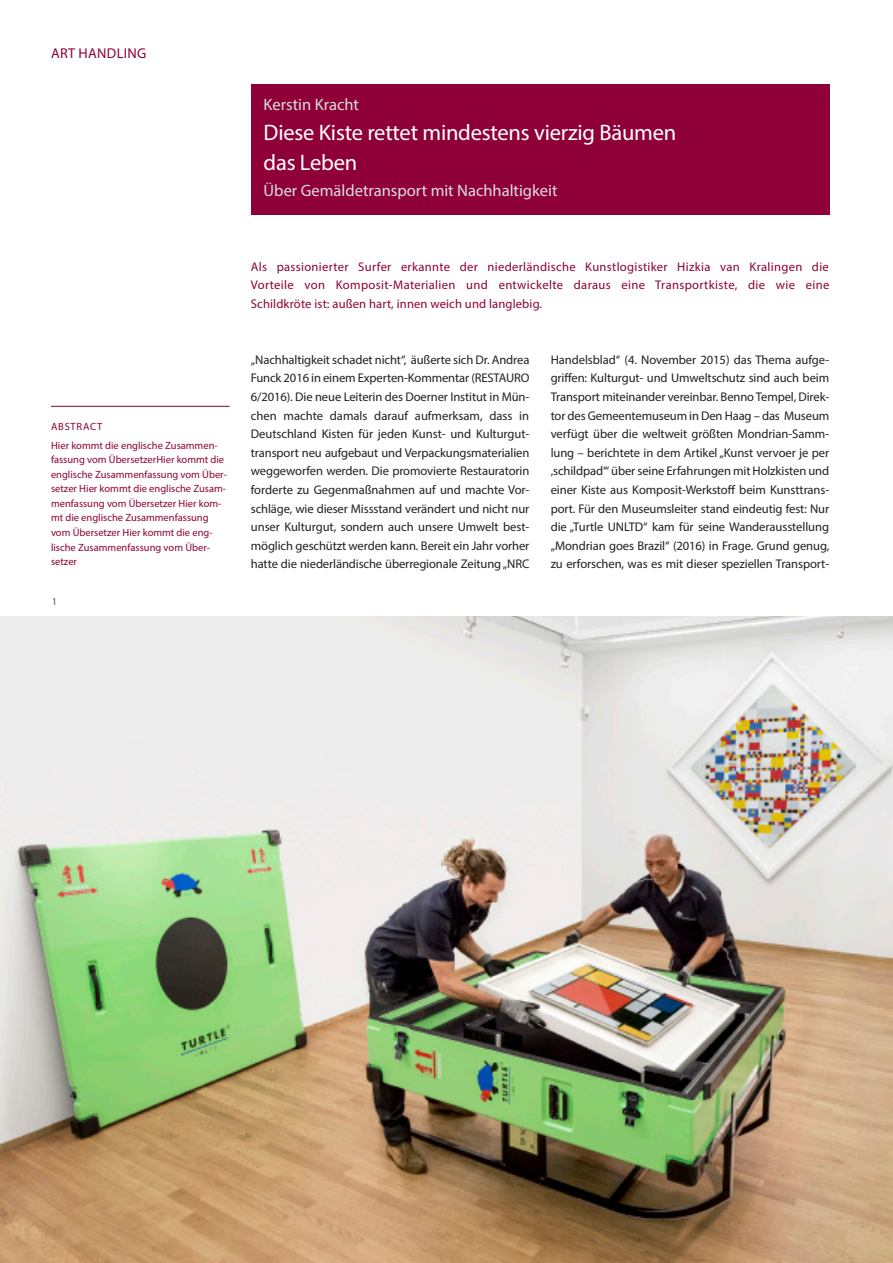
<style>
.page{position:relative;width:893px;height:1263px;background:#fff}
.page>*{position:absolute;margin:0;border:0;box-sizing:border-box;transform-origin:0 0}
.HTK_Titel_Hea{font:22.5px/30px "Myriad Pro";letter-spacing:-.01em;color:#fff}
.HTK_Titel_Sub{font:16.5px "Myriad Pro";color:#dcdddf}
.RubBal_li{font:14.25px "Myriad Pro";letter-spacing:.02em;color:#8f0038}
.HT_SP_Copy-0{font:12.6px/18.6px "Myriad Pro";letter-spacing:-.01em;color:#231f20;text-align:justify}
.HT_Sub_rot{font:12.6px/18.6px "Myriad Pro";letter-spacing:.01em;color:#8f0038;text-align:justify}
.Abstract_Head{font:10.5px/14.5px "Myriad Pro";color:#8f0038}
.BU_ohne_Raster{font:10.5px "Myriad Pro";letter-spacing:.07em;color:#8f0038}
.BildNr_re{font:10.5px "Myriad Pro";color:#57585a}
</style>
<div class="page">
<img style="left:0;top:617px;width:893px;height:646px">
<div style="left:251px;top:85px;width:578px;height:130px;background:#8f0038"></div>
<hr style="left:51px;top:406px;width:179px;height:1px;background:#8f0038">
<p class="RubBal_li" style="left:51px;top:44px;width:97px">ART HANDLING</p>
<p class="HTK_Titel_Sub" style="left:264px;top:94px;width:97px">Kerstin Kracht</p>
<p class="HTK_Titel_Hea" style="left:264px;top:117px;width:414px">Diese Kiste rettet mindestens vierzig Bäumen das Leben</p>
<p class="HTK_Titel_Sub" style="left:264px;top:181px;width:295px">Über Gemäldetransport mit Nachhaltigkeit</p>
<p class="BU_ohne_Raster" style="left:51px;top:420px;width:53px">ABSTRACT</p>
<p class="Abstract_Head" style="left:51px;top:438px;width:177px">Hier kommt die englische Zusammen&shy;fassung vom ÜbersetzerHier kommt die englische Zusammenfassung vom Über&shy;setzer Hier kommt die englische Zusam&shy;menfassung vom Übersetzer Hier kom&shy;mt die englische Zusammenfassung vom Übersetzer Hier kommt die eng&shy;lische Zusammenfassung vom Über&shy;setzer</p>
<p class="BildNr_re" style="left:52px;top:595px;width:7px">1</p>
<p class="HT_Sub_rot" style="left:251px;top:257px;width:580px">Als passionierter Surfer erkannte der niederländische Kunstlogistiker Hizkia van Kralingen die Vorteile von Komposit-Materialien und entwickelte daraus eine Transportkiste, die wie eine Schildkröte ist: außen hart, innen weich und langlebig.</p>
<p class="HT_SP_Copy-0" style="left:251px;top:350px;width:280px">„Nachhaltigkeit schadet nicht“, äußerte sich Dr. Andrea Funck 2016 in einem Experten-Kommentar (RESTAURO 6/2016). Die neue Leiterin des Doerner Institut in Mün&shy;chen machte damals darauf aufmerksam, dass in Deutschland Kisten für jeden Kunst- und Kulturgut&shy;transport neu aufgebaut und Verpackungsmaterialien weggeworfen werden. Die promovierte Restauratorin forderte zu Gegenmaßnahmen auf und machte Vor&shy;schläge, wie dieser Missstand verändert und nicht nur unser Kulturgut, sondern auch unsere Umwelt best&shy;möglich geschützt werden kann. Bereit ein Jahr vorher hatte die niederländische überregionale Zeitung „NRC</p>
<p class="HT_SP_Copy-0" style="left:551px;top:350px;width:280px">Handelsblad“ (4. November 2015) das Thema aufge&shy;griffen: Kulturgut- und Umweltschutz sind auch beim Transport miteinander vereinbar. Benno Tempel, Direk&shy;tor des Gemeentemuseum in Den Haag – das Museum verfügt über die weltweit größten Mondrian-Samm&shy;lung – berichtete in dem Artikel „Kunst vervoer je per ‚schildpad‘“ über seine Erfahrungen mit Holzkisten und einer Kiste aus Komposit-Werkstoff beim Kunsttrans&shy;port. Für den Museumsleiter stand eindeutig fest: Nur die „Turtle UNLTD“ kam für seine Wanderausstellung „Mondrian goes Brazil“ (2016) in Frage. Grund genug, zu erforschen, was es mit dieser speziellen Transport-</p>
</div>
